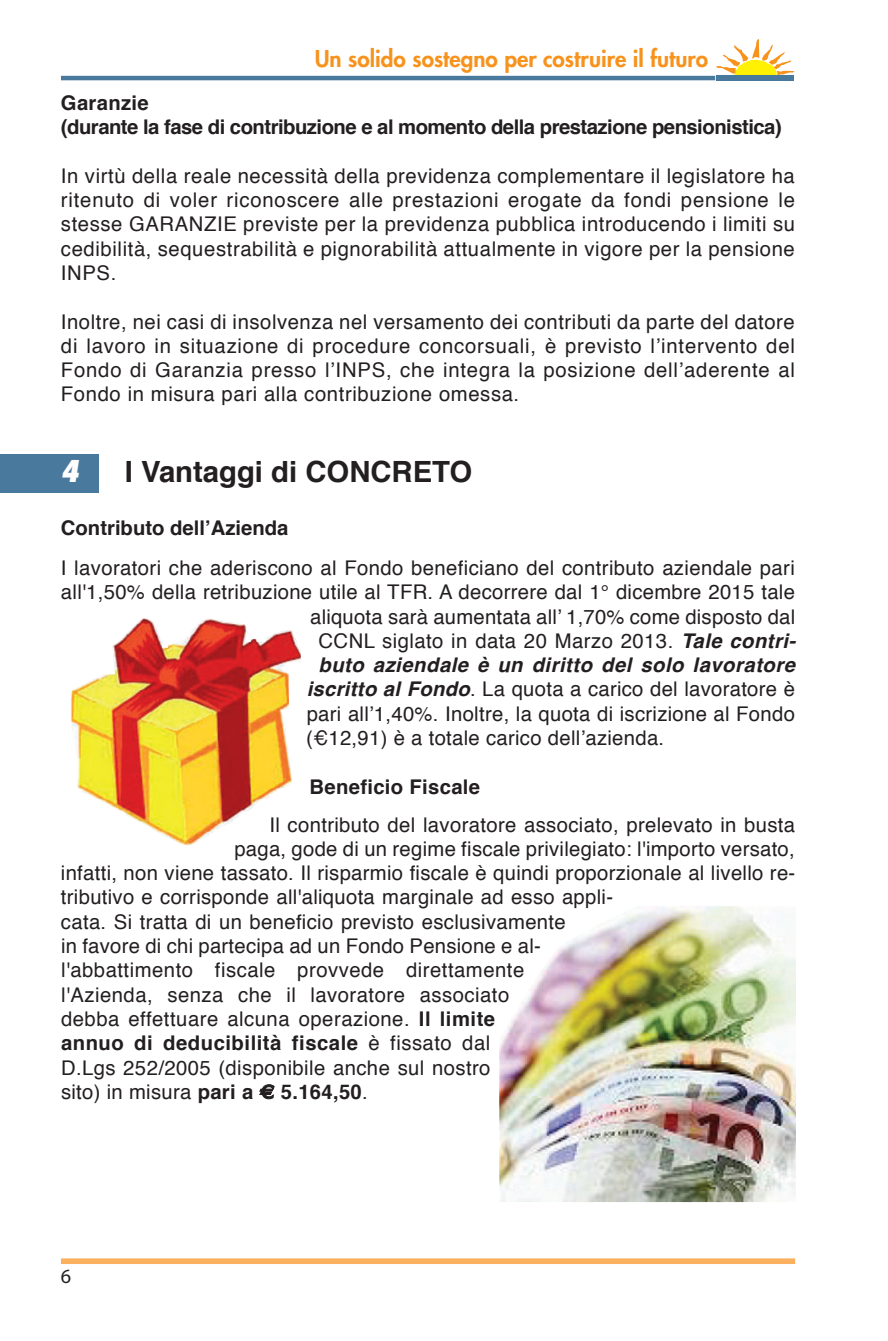
<style>
.page{position:relative;width:888px;height:1341px;background:#fff}
.page>*{position:absolute;margin:0;border:0;box-sizing:border-box;transform-origin:0 0}
.t1{font:700 29.25px "Helvetica";color:#231f20}
.t2{font:italic 800 condensed 29.25px "Futura";color:#fff}
.t3{font:800 22.5px "Futura";color:#f7931d}
.t4{font:20.25px/24.3px "Helvetica";letter-spacing:.015em;color:#231f20;text-align:justify}
.t5{font:700 20.25px/24.3px "Helvetica";letter-spacing:-.025em;color:#231f20}
.t6{font:italic 700 20.25px "Helvetica";letter-spacing:.025em;color:#231f20}
.t7{font:700 20.25px "Helvetica";color:#231f20}
.t8{font:700 20.25px "Helvetica";letter-spacing:.025em;color:#231f20}
.t9{font:20.25px "Myriad Pro";color:#231f20}
.s1{font-weight:700;font-style:italic}
.s2{font-weight:700}
.s3{font-weight:400}
.s4{font-family:"Euro Sans";font-weight:700}
</style>
<div class="page">
<hr style="left:61px;top:76px;width:654px;height:4px;background:#49799d">
<div style="left:61px;top:1258px;width:733px;height:6px;background:#fab05f"></div>
<svg style="left:716px;top:39px;width:77px;height:36px"></svg>
<div style="left:716px;top:75px;width:78px;height:5px;background:#49799d"></div>
<div style="left:0;top:455px;width:99px;height:38px;background:#49799d"></div>
<img style="left:499px;top:906px;width:295px;height:296px">
<img style="left:71px;top:618px;width:230px;height:227px">
<p class="t3" style="left:314px;top:47px;width:395px">Un solido sostegno per costruire il futuro</p>
<p class="t5" style="left:61px;top:92px;width:722px">Garanzie<br>(durante la fase di contribuzione e al momento della prestazione pensionistica)</p>
<p class="t4" style="left:61px;top:165px;width:735px">In virtù della reale necessità della previdenza complementare il legislatore ha ritenuto di voler riconoscere alle prestazioni erogate da fondi pensione le stesse GARANZIE previste per la previdenza pubblica introducendo i limiti su cedibilità, sequestrabilità e pignorabilità attualmente in vigore per la pensione INPS.</p>
<p class="t4" style="left:61px;top:311px;width:735px">Inoltre, nei casi di insolvenza nel versamento dei contributi da parte del datore di lavoro in situazione di procedure concorsuali, è previsto l’intervento del Fondo di Garanzia presso l’INPS, che integra la posizione dell’aderente al Fondo in misura pari alla contribuzione omessa.</p>
<h1 class="t2" style="left:61px;top:459px;width:19px">4</h1>
<h1 class="t1" style="left:125px;top:460px;width:349px">I Vantaggi di CONCRETO</h1>
<p class="t7" style="left:61px;top:519px;width:229px">Contributo dell’Azienda</p>
<p class="t4" style="left:61px;top:557px;width:735px">I lavoratori che aderiscono al Fondo beneficiano del contributo aziendale pari</p>
<p class="t4" style="left:61px;top:582px;width:735px">all'1,50% della retribuzione utile al TFR. A decorrere dal 1° dicembre 2015 tale</p>
<p class="t4" style="left:310px;top:606px;width:486px">aliquota sarà aumentata all’ 1,70% come disposto dal</p>
<p class="t4" style="left:318px;top:630px;width:477px">CCNL siglato in data 20 Marzo 2013. <span class="s1">Tale contri-</span></p>
<p class="t6" style="left:318px;top:657px;width:478px">buto aziendale è un diritto del solo lavoratore</p>
<p class="t4" style="left:306px;top:679px;width:489px"><span class="s1">iscritto al Fondo</span>. La quota a carico del lavoratore è</p>
<p class="t4" style="left:306px;top:703px;width:489px">pari all’1,40%. Inoltre, la quota di iscrizione al Fondo</p>
<p class="t4" style="left:306px;top:727px;width:359px">(€12,91) è a totale carico dell’azienda.</p>
<p class="t7" style="left:309px;top:778px;width:172px">Beneficio Fiscale</p>
<p class="t4" style="left:269px;top:814px;width:527px">Il contributo del lavoratore associato, prelevato in busta</p>
<p class="t4" style="left:234px;top:838px;width:561px">paga, gode di un regime fiscale privilegiato: l'importo versato,</p>
<p class="t4" style="left:61px;top:862px;width:735px">infatti, non viene tassato. Il risparmio fiscale è quindi proporzionale al livello re-</p>
<p class="t4" style="left:61px;top:887px;width:553px">tributivo e corrisponde all'aliquota marginale ad esso appli-</p>
<p class="t4" style="left:61px;top:911px;width:506px">cata. Si tratta di un beneficio previsto esclusivamente</p>
<p class="t4" style="left:61px;top:935px;width:481px">in favore di chi partecipa ad un Fondo Pensione e al-</p>
<p class="t4" style="left:61px;top:960px;width:464px">l'abbattimento fiscale provvede direttamente</p>
<p class="t4" style="left:61px;top:984px;width:449px">l'Azienda, senza che il lavoratore associato</p>
<p class="t4" style="left:61px;top:1008px;width:435px">debba effettuare alcuna operazione. <span class="s2">Il limite</span></p>
<p class="t8" style="left:61px;top:1035px;width:430px">annuo di deducibilità fiscale <span class="s3">è fissato dal</span></p>
<p class="t4" style="left:61px;top:1057px;width:431px">D.Lgs 252/2005 (disponibile anche sul nostro</p>
<p class="t4" style="left:61px;top:1081px;width:308px">sito) in misura <span class="s2">pari a</span> <span class="s4">€</span> <span class="s2">5.164,50</span>.</p>
<p class="t9" style="left:61px;top:1269px;width:12px">6</p>
</div>
